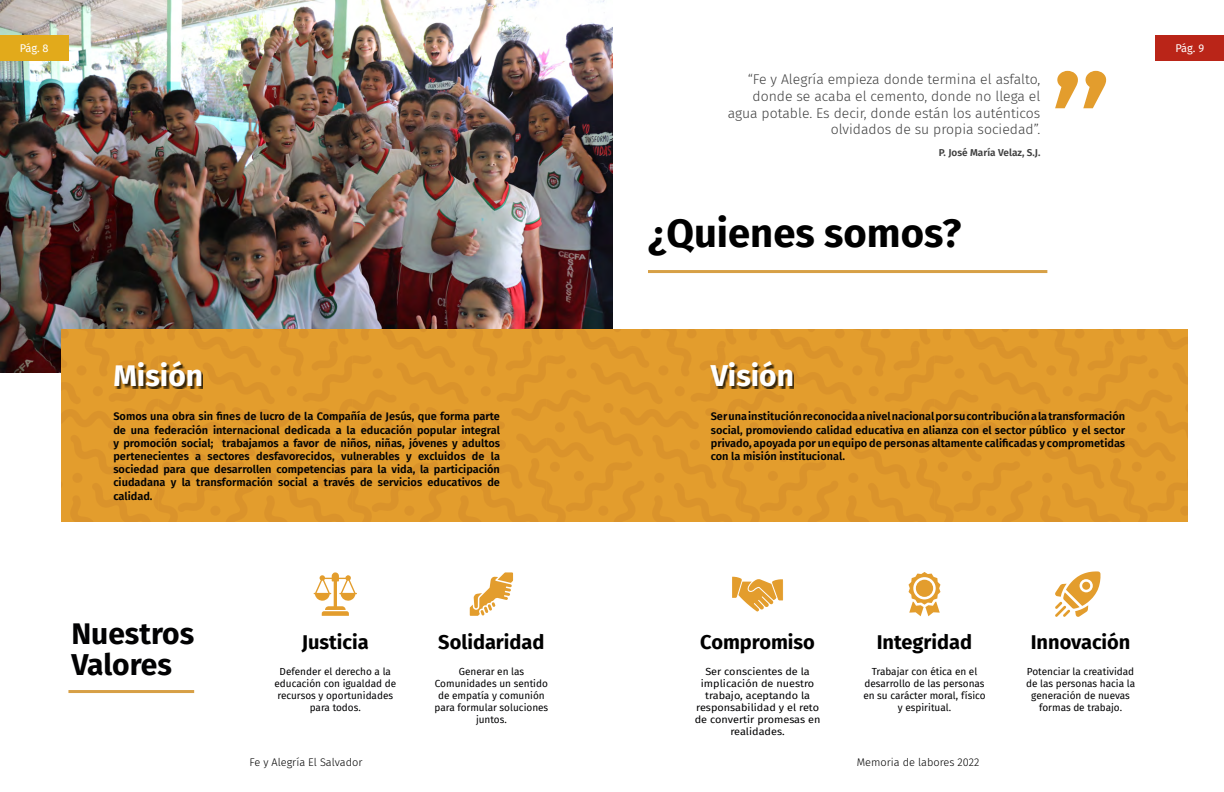
<style>
.page{position:relative;width:1224px;height:792px;background:#fff}
.page>*{position:absolute;margin:0;border:0;box-sizing:border-box;transform-origin:0 0}
.t1{font:700 40px "Fira Sans";color:#000}
.t2{font:700 30px/31px "Fira Sans";color:#020203}
.t3{font:700 30px "Fira Sans";color:#fff}
.t4{font:700 20px "Fira Sans";color:#000}
.t5{font:300 14px/16.8px "Fira Sans";color:#404040;text-align:right}
.t6{font:600 11px/13.2px "Fira Sans";color:#020203;text-align:justify}
.t7{font:300 11px "Fira Sans";color:#000}
.t8{font:11px "Fira Sans";letter-spacing:-.03em;color:#fff}
.t9{font:10px/12px "Fira Sans";color:#020203;text-align:center}
.t10{font:10px/12px "Fira Sans";color:#020203;text-align:center;scale:1.09 1}
.t11{font:600 10px "Fira Sans";color:#404040}
</style>
<div class="page">
<img style="left:0;top:0;width:612px;height:373px">
<svg style="left:61px;top:329px;width:1127px;height:192px"></svg>
<div style="left:116px;top:363px;width:87px;height:26px;background:#000;opacity:.75"></div>
<div style="left:712px;top:363px;width:82px;height:26px;background:#000;opacity:.75"></div>
<hr style="left:648px;top:270px;width:399px;height:3px;background:#d7a046">
<hr style="left:68px;top:690px;width:126px;height:3px;background:#d7a046">
<svg style="left:1055px;top:71px;width:51px;height:37px"></svg>
<svg style="left:314px;top:572px;width:43px;height:44px"></svg>
<svg style="left:470px;top:572px;width:44px;height:44px"></svg>
<svg style="left:909px;top:572px;width:31px;height:44px"></svg>
<div style="left:916px;top:580px;width:17px;height:17px;background:#e39d2d;border-radius:50%"></div>
<svg style="left:732px;top:577px;width:52px;height:35px"></svg>
<svg style="left:1055px;top:571px;width:45px;height:46px"></svg>
<div style="left:1082px;top:582px;width:8px;height:8px;background:#e39d2d;border-radius:50%"></div>
<div style="left:0;top:35px;width:68px;height:25px;background:#e2aa1b"></div>
<div style="left:1156px;top:35px;width:68px;height:25px;background:#ba2518"></div>
<p class="t8" style="left:20px;top:40px;width:30px">Pág. 8</p>
<p class="t8" style="left:1175px;top:40px;width:30px">Pág. 9</p>
<p class="t5" style="left:728px;top:71px;width:314px">“Fe y Alegría empieza donde termina el asfalto, donde se acaba el cemento, donde no llega el agua potable. Es decir, donde están los auténticos olvidados de su propia sociedad”.</p>
<p class="t11" style="left:939px;top:144px;width:103px">P. José María Velaz, S.J.</p>
<h1 class="t1" style="left:648px;top:200px;width:315px">¿Quienes somos?</h1>
<h2 class="t3" style="left:113px;top:351px;width:91px">Misión</h2>
<h2 class="t3" style="left:711px;top:351px;width:85px">Visión</h2>
<p class="t6" style="left:113px;top:409px;width:388px">Somos una obra sin fines de lucro de la Compañía de Jesús, que forma parte de una federación internacional dedicada a la educación popular integral y promoción social; trabajamos a favor de niños, niñas, jóvenes y adultos pertenecientes a sectores desfavorecidos, vulnerables y excluidos de la sociedad para que desarrollen competencias para la vida, la participación ciudadana y la transformación social a través de servicios educativos de calidad.</p>
<p class="t6" style="left:711px;top:409px;width:416px">Ser una institución reconocida a nivel nacional por su contribución a la transformación social, promoviendo calidad educativa en alianza con el sector público y el sector privado, apoyada por un equipo de personas altamente calificadas y comprometidas con la misión institucional.</p>
<h2 class="t2" style="left:71px;top:616px;width:124px">Nuestros<br>Valores</h2>
<h3 class="t4" style="left:302px;top:625px;width:68px">Justicia</h3>
<h3 class="t4" style="left:438px;top:625px;width:108px">Solidaridad</h3>
<h3 class="t4" style="left:700px;top:625px;width:116px">Compromiso</h3>
<h3 class="t4" style="left:877px;top:625px;width:97px">Integridad</h3>
<h3 class="t4" style="left:1031px;top:625px;width:101px">Innovación</h3>
<p class="t9" style="left:274px;top:665px;width:123px">Defender el derecho a la educación con igualdad de recursos y oportunidades para todos.</p>
<p class="t9" style="left:435px;top:665px;width:115px">Generar en las<br>Comunidades un sentido de empatía y comunión para formular soluciones juntos.</p>
<p class="t10" style="left:695px;top:665px;width:117px">Ser conscientes de la implicación de nuestro trabajo, aceptando la responsabilidad y el reto de convertir promesas en realidades.</p>
<p class="t9" style="left:863px;top:665px;width:124px">Trabajar con ética en el desarrollo de las personas en su carácter moral, físico y espiritual.</p>
<p class="t9" style="left:1026px;top:665px;width:111px">Potenciar la creatividad de las personas hacia la generación de nuevas formas de trabajo.</p>
<p class="t7" style="left:249px;top:755px;width:115px">Fe y Alegría El Salvador</p>
<p class="t7" style="left:857px;top:755px;width:124px">Memoria de labores 2022</p>
</div>
